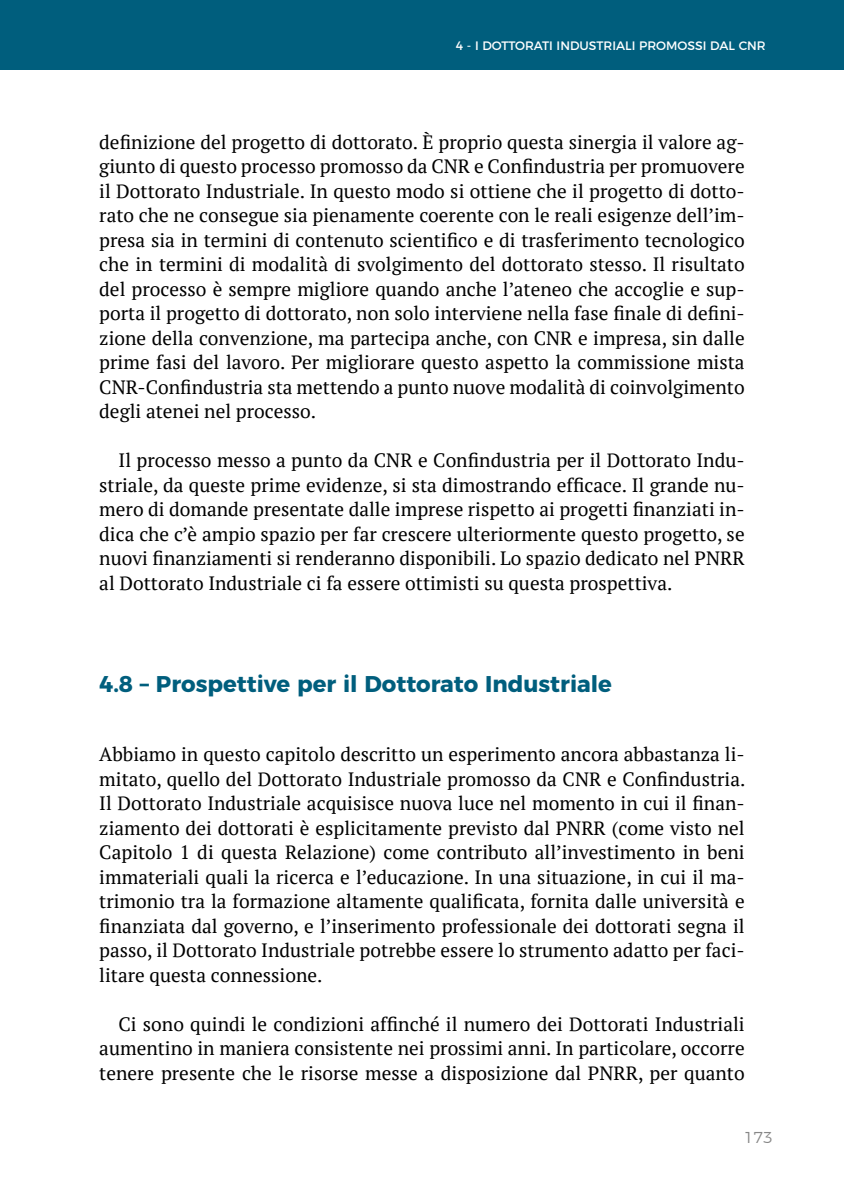
<style>
.page{position:relative;width:844px;height:1191px;background:#fff}
.page>*{position:absolute;margin:0;border:0;box-sizing:border-box;transform-origin:0 0}
.t1{font:700 22.75px "Montserrat";color:#005e7d}
.t2{font:19.25px/24.5px "PT Serif";color:#000;text-align:justify}
.t3{font:300 15.75px "Montserrat";color:#878787}
.t4{font:12.25px "Montserrat";color:#fff}
</style>
<div class="page">
<div style="left:0;top:0;width:843px;height:69px;background:#005e7d"></div>
<p class="t4" style="left:456px;top:35px;width:311px">4 - I DOTTORATI INDUSTRIALI PROMOSSI DAL CNR</p>
<p class="t2" style="left:99px;top:129px;width:646px">definizione del progetto di dottorato. È proprio questa sinergia il valore ag&shy;giunto di questo processo promosso da CNR e Confindustria per promuovere il Dottorato Industriale. In questo modo si ottiene che il progetto di dotto&shy;rato che ne consegue sia pienamente coerente con le reali esigenze dell’im&shy;presa sia in termini di contenuto scientifico e di trasferimento tecnologico che in termini di modalità di svolgimento del dottorato stesso. Il risultato del processo è sempre migliore quando anche l’ateneo che accoglie e sup&shy;porta il progetto di dottorato, non solo interviene nella fase finale di defini&shy;zione della convenzione, ma partecipa anche, con CNR e impresa, sin dalle prime fasi del lavoro. Per migliorare questo aspetto la commissione mista CNR-Confindustria sta mettendo a punto nuove modalità di coinvolgimento degli atenei nel processo.</p>
<p class="t2" style="left:99px;top:448px;width:646px;text-indent:19px">Il processo messo a punto da CNR e Confindustria per il Dottorato Indu&shy;striale, da queste prime evidenze, si sta dimostrando efficace. Il grande nu&shy;mero di domande presentate dalle imprese rispetto ai progetti finanziati in&shy;dica che c’è ampio spazio per far crescere ulteriormente questo progetto, se nuovi finanziamenti si renderanno disponibili. Lo spazio dedicato nel PNRR al Dottorato Industriale ci fa essere ottimisti su questa prospettiva.</p>
<p class="t1" style="left:99px;top:665px;width:514px">4.8 – Prospettive per il Dottorato Industriale</p>
<p class="t2" style="left:99px;top:742px;width:647px">Abbiamo in questo capitolo descritto un esperimento ancora abbastanza li&shy;mitato, quello del Dottorato Industriale promosso da CNR e Confindustria.<br>Il Dottorato Industriale acquisisce nuova luce nel momento in cui il finan&shy;ziamento dei dottorati è esplicitamente previsto dal PNRR (come visto nel Capitolo 1 di questa Relazione) come contributo all’investimento in beni immateriali quali la ricerca e l’educazione. In una situazione, in cui il ma&shy;trimonio tra la formazione altamente qualificata, fornita dalle università e finanziata dal governo, e l’inserimento professionale dei dottorati segna il passo, il Dottorato Industriale potrebbe essere lo strumento adatto per faci&shy;litare questa connessione.</p>
<p class="t2" style="left:99px;top:1011px;width:646px;text-indent:19px">Ci sono quindi le condizioni affinché il numero dei Dottorati Industriali aumentino in maniera consistente nei prossimi anni. In particolare, occorre tenere presente che le risorse messe a disposizione dal PNRR, per quanto</p>
<p class="t3" style="left:743px;top:1125px;width:31px">173</p>
</div>
